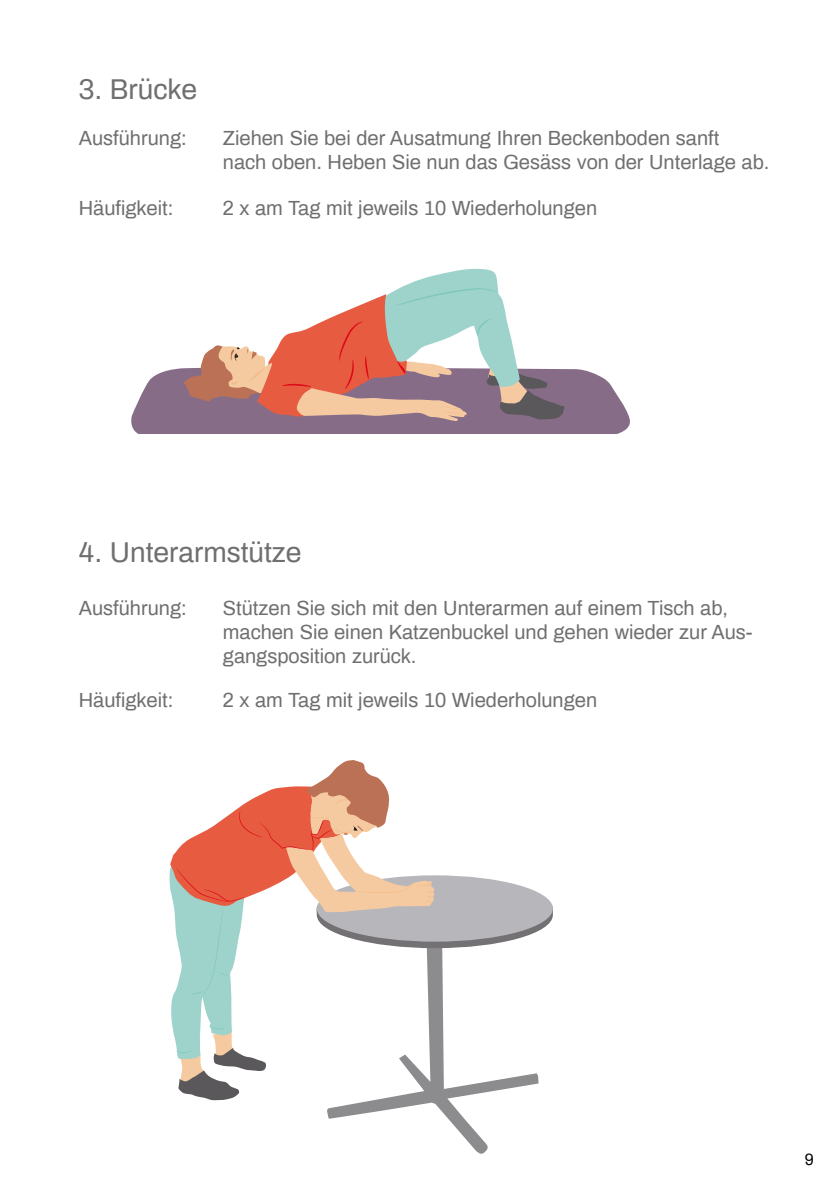
<style>
.page{position:relative;width:840px;height:1191px;background:#fff}
.page>*{position:absolute;margin:0;border:0;box-sizing:border-box;transform-origin:0 0}
.t1{font:28px "Archivo";color:#706f6f}
.t2{font:20px/24px "Archivo";color:#706f6f}
.t3{font:16px "Archivo";color:#000}
</style>
<div class="page">
<svg style="left:131px;top:268px;width:498px;height:165px"></svg>
<svg style="left:327px;top:1100px;width:161px;height:53px"></svg>
<svg style="left:169px;top:760px;width:383px;height:340px"></svg>
<h1 class="t1" style="left:79px;top:69px;width:120px">3. Brücke</h1>
<p class="t2" style="left:79px;top:125px;width:109px">Ausführung:</p>
<p class="t2" style="left:223px;top:125px;width:547px">Ziehen Sie bei der Ausatmung Ihren Beckenboden sanft<br>nach oben. Heben Sie nun das Gesäss von der Unterlage ab.</p>
<p class="t2" style="left:79px;top:195px;width:96px">Häufigkeit:</p>
<p class="t2" style="left:223px;top:195px;width:375px">2 x am Tag mit jeweils 10 Wiederholungen</p>
<h1 class="t1" style="left:79px;top:532px;width:224px">4. Unterarmstütze</h1>
<p class="t2" style="left:79px;top:595px;width:109px">Ausführung:</p>
<p class="t2" style="left:223px;top:595px;width:531px">Stützen Sie sich mit den Unterarmen auf einem Tisch ab, machen Sie einen Katzenbuckel und gehen wieder zur Aus&shy;gangsposition zurück.</p>
<p class="t2" style="left:79px;top:687px;width:96px">Häufigkeit:</p>
<p class="t2" style="left:223px;top:687px;width:375px">2 x am Tag mit jeweils 10 Wiederholungen</p>
<p class="t3" style="left:804px;top:1147px;width:10px">9</p>
</div>
